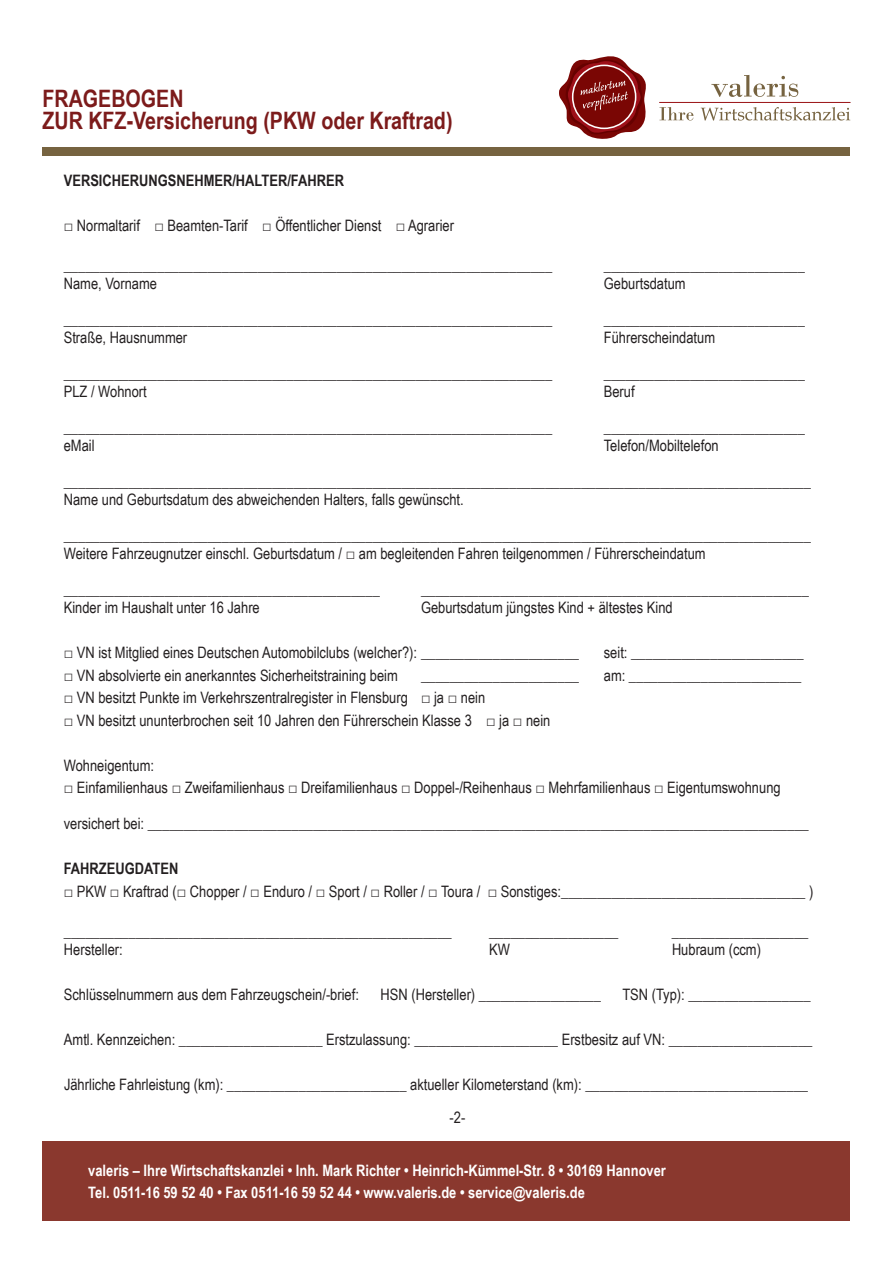
<style>
.page{position:relative;width:893px;height:1263px;background:#fff}
.page>*{position:absolute;margin:0;border:0;box-sizing:border-box;transform-origin:0 0}
.t1{font:700 24px/22.5px "Arial Narrow";color:#7c1b1b}
.t2{font:15.75px/18px "Arial Narrow";color:#231f20}
.t3{font:700 15.75px/22.5px "Arial Narrow";color:#fff}
.t4{font:700 15.75px "Arial Narrow";color:#231f20}
</style>
<div class="page">
<svg style="left:701px;top:107px;width:149px;height:14px"></svg>
<svg style="left:659px;top:107px;width:34px;height:14px"></svg>
<hr style="left:659px;top:102px;width:191px;height:1px;background:#9f1d20">
<svg style="left:711px;top:75px;width:87px;height:22px"></svg>
<svg style="left:559px;top:56px;width:87px;height:83px"></svg>
<div style="left:43px;top:148px;width:807px;height:8px;background:#766340"></div>
<div style="left:43px;top:1141px;width:807px;height:79px;background:#8a382e"></div>
<h1 class="t1" style="left:43px;top:87px;width:411px">FRAGEBOGEN<br>ZUR KFZ-Versicherung (PKW oder Kraftrad)</h1>
<p class="t4" style="left:64px;top:171px;width:282px">VERSICHERUNGSNEHMER/HALTER/FAHRER</p>
<p class="t2" style="left:64px;top:216px;width:392px">□ Normaltarif □ Beamten-Tarif □ Öffentlicher Dienst □ Agrarier</p>
<p class="t2" style="left:64px;top:256px;width:490px">____________________________________________________________________</p>
<p class="t2" style="left:604px;top:256px;width:203px">____________________________</p>
<p class="t2" style="left:64px;top:274px;width:95px">Name, Vorname</p>
<p class="t2" style="left:604px;top:274px;width:83px">Geburtsdatum</p>
<p class="t2" style="left:64px;top:310px;width:490px">____________________________________________________________________</p>
<p class="t2" style="left:604px;top:310px;width:203px">____________________________</p>
<p class="t2" style="left:64px;top:328px;width:125px">Straße, Hausnummer</p>
<p class="t2" style="left:604px;top:328px;width:113px">Führerscheindatum</p>
<p class="t2" style="left:64px;top:364px;width:490px">____________________________________________________________________</p>
<p class="t2" style="left:604px;top:364px;width:203px">____________________________</p>
<p class="t2" style="left:64px;top:382px;width:85px">PLZ / Wohnort</p>
<p class="t2" style="left:604px;top:382px;width:32px">Beruf</p>
<p class="t2" style="left:64px;top:418px;width:490px">____________________________________________________________________</p>
<p class="t2" style="left:604px;top:418px;width:203px">____________________________</p>
<p class="t2" style="left:64px;top:436px;width:32px">eMail</p>
<p class="t2" style="left:604px;top:436px;width:116px">Telefon/Mobiltelefon</p>
<p class="t2" style="left:64px;top:472px;width:749px">________________________________________________________________________________________________________<br>Name und Geburtsdatum des abweichenden Halters, falls gewünscht.</p>
<p class="t2" style="left:64px;top:526px;width:749px">________________________________________________________________________________________________________<br>Weitere Fahrzeugnutzer einschl. Geburtsdatum / □ am begleitenden Fahren teilgenommen / Führerscheindatum</p>
<p class="t2" style="left:64px;top:580px;width:318px">____________________________________________</p>
<p class="t2" style="left:421px;top:580px;width:389px">______________________________________________________</p>
<p class="t2" style="left:64px;top:598px;width:197px">Kinder im Haushalt unter 16 Jahre</p>
<p class="t2" style="left:421px;top:598px;width:253px">Geburtsdatum jüngstes Kind + ältestes Kind</p>
<p class="t2" style="left:64px;top:643px;width:517px">□ VN ist Mitglied eines Deutschen Automobilclubs (welcher?): ______________________</p>
<p class="t2" style="left:604px;top:643px;width:201px">seit: ________________________</p>
<p class="t2" style="left:64px;top:666px;width:336px">□ VN absolvierte ein anerkanntes Sicherheitstraining beim</p>
<p class="t2" style="left:421px;top:666px;width:160px">______________________</p>
<p class="t2" style="left:604px;top:666px;width:199px">am: ________________________</p>
<p class="t2" style="left:64px;top:688px;width:423px">□ VN besitzt Punkte im Verkehrszentralregister in Flensburg □ ja □ nein</p>
<p class="t2" style="left:64px;top:711px;width:488px">□ VN besitzt ununterbrochen seit 10 Jahren den Führerschein Klasse 3 □ ja □ nein</p>
<p class="t2" style="left:64px;top:756px;width:92px">Wohneigentum:</p>
<p class="t2" style="left:64px;top:778px;width:718px">□ Einfamilienhaus □ Zweifamilienhaus □ Dreifamilienhaus □ Doppel-/Reihenhaus □ Mehrfamilienhaus □ Eigentumswohnung</p>
<p class="t2" style="left:64px;top:814px;width:746px">versichert bei: ____________________________________________________________________________________________</p>
<p class="t4" style="left:64px;top:859px;width:116px">FAHRZEUGDATEN</p>
<p class="t2" style="left:64px;top:882px;width:751px">□ PKW □ Kraftrad (□ Chopper / □ Enduro / □ Sport / □ Roller / □ Toura / □ Sonstiges:__________________________________ )</p>
<p class="t2" style="left:64px;top:922px;width:389px">______________________________________________________</p>
<p class="t2" style="left:489px;top:922px;width:131px">__________________</p>
<p class="t2" style="left:672px;top:922px;width:138px">___________________</p>
<p class="t2" style="left:64px;top:940px;width:60px">Hersteller:</p>
<p class="t2" style="left:489px;top:940px;width:22px">KW</p>
<p class="t2" style="left:672px;top:940px;width:90px">Hubraum (ccm)</p>
<p class="t2" style="left:64px;top:985px;width:297px">Schlüsselnummern aus dem Fahrzeugschein/-brief:</p>
<p class="t2" style="left:381px;top:985px;width:222px">HSN (Hersteller) _________________</p>
<p class="t2" style="left:622px;top:985px;width:190px">TSN (Typ): _________________</p>
<p class="t2" style="left:64px;top:1030px;width:750px">Amtl. Kennzeichen: ____________________ Erstzulassung: ____________________ Erstbesitz auf VN: ____________________</p>
<p class="t2" style="left:449px;top:1068px;width:360px;line-height:33px;text-indent:-385px">Jährliche Fahrleistung (km): _________________________ aktueller Kilometerstand (km): _______________________________ -2-</p>
<p class="t3" style="left:88px;top:1159px;width:579px">valeris – Ihre Wirtschaftskanzlei • Inh. Mark Richter • Heinrich-Kümmel-Str. 8 • 30169 Hannover<br>Tel. 0511-16 59 52 40 • Fax 0511-16 59 52 44 • www.valeris.de • service@valeris.de</p>
</div>
